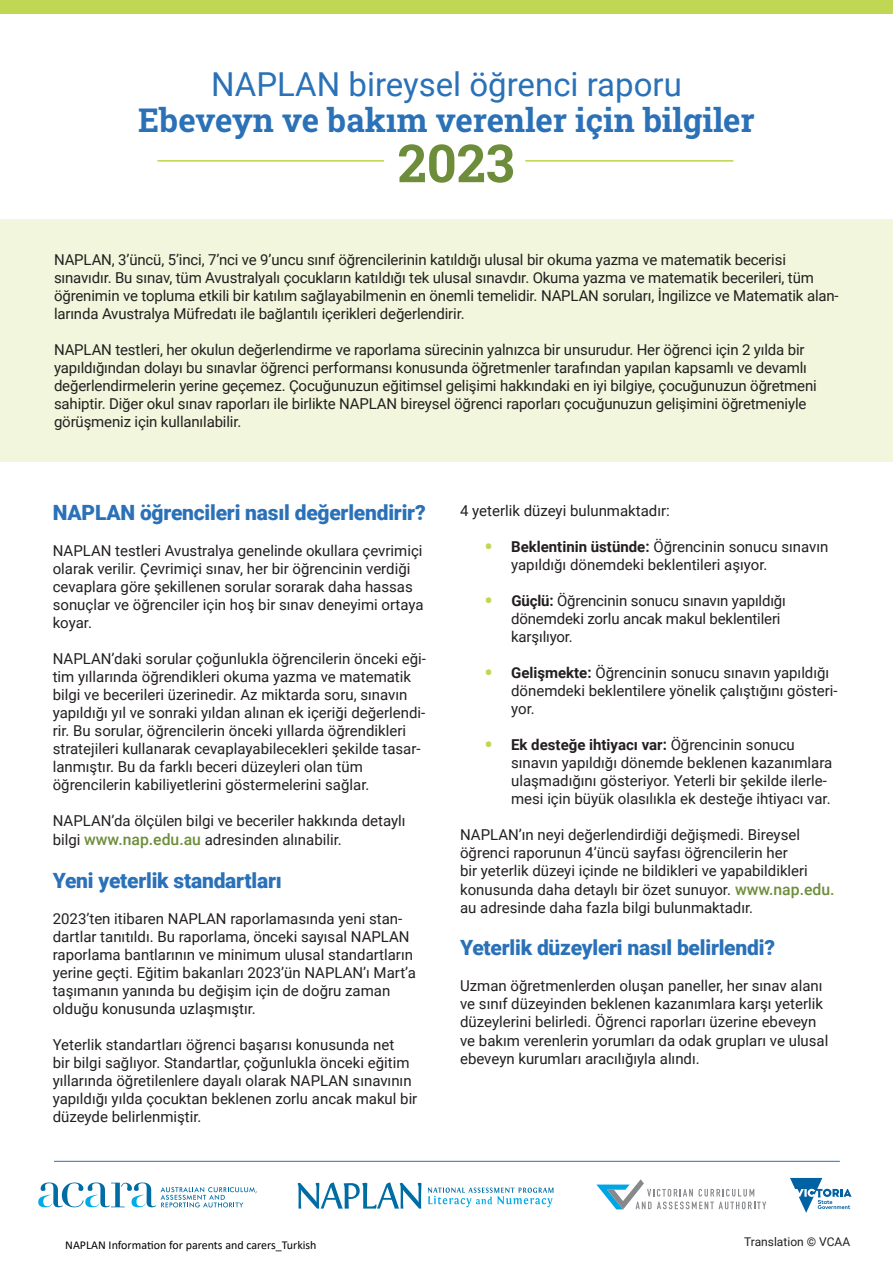
<style>
.page{position:relative;width:893px;height:1263px;background:#fff}
.page>*{position:absolute;margin:0;border:0;box-sizing:border-box;transform-origin:0 0}
.t1{font:700 52.5px "Roboto Slab";color:#6d8d3b}
.Heading{font:700 33px/36px "Roboto Slab";color:#2a71b8;text-align:center}
.Paragraph_Style{font:900 21px "Roboto";letter-spacing:-.01em;color:#2a71b8}
.Paragraph_Style-2{font:15px/18px "Roboto";color:#231f20}
.Links{font:12px "Calibri";color:#000001}
.Paragraph_Style-3{font:12px "Roboto";color:#231f20}
.s1{font-family:"Roboto";font-weight:400}
.s2{font-weight:500;font-size:15.75px;color:#6d8d3b}
.s3{font-size:27px;color:#bfd854}
.s4{font-weight:700}
</style>
<div class="page">
<div style="left:0;top:0;width:893px;height:13px;background:#bfd854"></div>
<hr style="left:54px;top:1161px;width:786px;height:1px;background:#2a71b8">
<div style="left:0;top:219px;width:893px;height:242px;background:#f1f6dc"></div>
<hr style="left:525px;top:160px;width:208px;height:2px;background:#bfd854">
<hr style="left:157px;top:160px;width:227px;height:2px;background:#bfd854">
<svg style="left:298px;top:1182px;width:123px;height:26px"></svg>
<svg style="left:428px;top:1187px;width:126px;height:20px"></svg>
<svg style="left:38px;top:1182px;width:219px;height:25px"></svg>
<svg style="left:596px;top:1179px;width:170px;height:30px"></svg>
<svg style="left:790px;top:1178px;width:62px;height:35px"></svg>
<p class="Heading" style="left:138px;top:65px;width:618px"><span class="s1">NAPLAN bireysel öğrenci raporu<br></span>Ebeveyn ve bakım verenler için bilgiler</p>
<p class="t1" style="left:397px;top:127px;width:118px">2023</p>
<p class="Paragraph_Style-2" style="left:54px;top:250px;width:786px">NAPLAN, 3’üncü, 5’inci, 7’nci ve 9’uncu sınıf öğrencilerinin katıldığı ulusal bir okuma yazma ve matematik becerisi sınavıdır. Bu sınav, tüm Avustralyalı çocukların katıldığı tek ulusal sınavdır. Okuma yazma ve matematik becerileri, tüm öğrenimin ve topluma etkili bir katılım sağlayabilmenin en önemli temelidir. NAPLAN soruları, İngilizce ve Matematik alan&shy;larında Avustralya Müfredatı ile bağlantılı içerikleri değerlendirir.</p>
<p class="Paragraph_Style-2" style="left:54px;top:340px;width:764px">NAPLAN testleri, her okulun değerlendirme ve raporlama sürecinin yalnızca bir unsurudur. Her öğrenci için 2 yılda bir yapıldığından dolayı bu sınavlar öğrenci performansı konusunda öğretmenler tarafından yapılan kapsamlı ve devamlı değerlendirmelerin yerine geçemez. Çocuğunuzun eğitimsel gelişimi hakkındaki en iyi bilgiye, çocuğunuzun öğretmeni sahiptir. Diğer okul sınav raporları ile birlikte NAPLAN bireysel öğrenci raporları çocuğunuzun gelişimini öğretmeniyle görüşmeniz için kullanılabilir.</p>
<p class="Paragraph_Style" style="left:53px;top:498px;width:374px">NAPLAN öğrencileri nasıl değerlendirir?</p>
<p class="Paragraph_Style-2" style="left:53px;top:541px;width:372px">NAPLAN testleri Avustralya genelinde okullara çevrimiçi olarak verilir. Çevrimiçi sınav, her bir öğrencinin verdiği cevaplara göre şekillenen sorular sorarak daha hassas sonuçlar ve öğrenciler için hoş bir sınav deneyimi ortaya koyar.</p>
<p class="Paragraph_Style-2" style="left:53px;top:649px;width:375px">NAPLAN’daki sorular çoğunlukla öğrencilerin önceki eği&shy;tim yıllarında öğrendikleri okuma yazma ve matematik bilgi ve becerileri üzerinedir. Az miktarda soru, sınavın yapıldığı yıl ve sonraki yıldan alınan ek içeriği değerlendi&shy;rir. Bu sorular, öğrencilerin önceki yıllarda öğrendikleri stratejileri kullanarak cevaplayabilecekleri şekilde tasar&shy;lanmıştır. Bu da farklı beceri düzeyleri olan tüm</p>
<p class="Paragraph_Style-2" style="left:53px;top:775px;width:318px">öğrencilerin kabiliyetlerini göstermelerini sağlar.</p>
<p class="Paragraph_Style-2" style="left:53px;top:811px;width:354px;line-height:18.9px">NAPLAN’da ölçülen bilgi ve beceriler hakkında detaylı bilgi <span class="s2">www.nap.edu.au</span> adresinden alınabilir.</p>
<p class="Paragraph_Style" style="left:53px;top:866px;width:231px">Yeni yeterlik standartları</p>
<p class="Paragraph_Style-2" style="left:53px;top:909px;width:365px">2023’ten itibaren NAPLAN raporlamasında yeni stan&shy;dartlar tanıtıldı. Bu raporlama, önceki sayısal NAPLAN raporlama bantlarının ve minimum ulusal standartların yerine geçti. Eğitim bakanları 2023’ün NAPLAN’ı Mart’a taşımanın yanında bu değişim için de doğru zaman</p>
<p class="Paragraph_Style-2" style="left:53px;top:999px;width:205px">olduğu konusunda uzlaşmıştır.</p>
<p class="Paragraph_Style-2" style="left:53px;top:1035px;width:366px">Yeterlik standartları öğrenci başarısı konusunda net<br>bir bilgi sağlıyor. Standartlar, çoğunlukla önceki eğitim yıllarında öğretilenlere dayalı olarak NAPLAN sınavının yapıldığı yılda çocuktan beklenen zorlu ancak makul bir düzeyde belirlenmiştir.</p>
<p class="Paragraph_Style-2" style="left:460px;top:501px;width:211px">4 yeterlik düzeyi bulunmaktadır:</p>
<p class="Paragraph_Style-2" style="left:511px;top:537px;width:319px;text-indent:-27px"><span class="s3">•</span> <span class="s4">Beklentinin üstünde:</span> Öğrencinin sonucu sınavın yapıldığı dönemdeki beklentileri aşıyor.</p>
<p class="Paragraph_Style-2" style="left:511px;top:591px;width:276px;text-indent:-27px"><span class="s3">•</span> <span class="s4">Güçlü:</span> Öğrencinin sonucu sınavın yapıldığı dönemdeki zorlu ancak makul beklentileri karşılıyor.</p>
<p class="Paragraph_Style-2" style="left:511px;top:663px;width:328px;text-indent:-27px"><span class="s3">•</span> <span class="s4">Gelişmekte:</span> Öğrencinin sonucu sınavın yapıldığı dönemdeki beklentilere yönelik çalıştığını gösteri&shy;yor.</p>
<p class="Paragraph_Style-2" style="left:511px;top:735px;width:323px;text-indent:-27px"><span class="s3">•</span> <span class="s4">Ek desteğe ihtiyacı var:</span> Öğrencinin sonucu sınavın yapıldığı dönemde beklenen kazanımlara ulaşmadığını gösteriyor. Yeterli bir şekilde ilerle&shy;mesi için büyük olasılıkla ek desteğe ihtiyacı var.</p>
<p class="Paragraph_Style-2" style="left:460px;top:824px;width:376px;line-height:18.5px">NAPLAN’ın neyi değerlendirdiği değişmedi. Bireysel öğrenci raporunun 4’üncü sayfası öğrencilerin her<br>bir yeterlik düzeyi içinde ne bildikleri ve yapabildikleri konusunda daha detaylı bir özet sunuyor. <span class="s2">www.nap.edu. </span>au adresinde daha fazla bilgi bulunmaktadır.</p>
<p class="Paragraph_Style" style="left:460px;top:933px;width:316px">Yeterlik düzeyleri nasıl belirlendi?</p>
<p class="Paragraph_Style-2" style="left:460px;top:976px;width:370px">Uzman öğretmenlerden oluşan paneller, her sınav alanı ve sınıf düzeyinden beklenen kazanımlara karşı yeterlik düzeylerini belirledi. Öğrenci raporları üzerine ebeveyn ve bakım verenlerin yorumları da odak grupları ve ulusal ebeveyn kurumları aracılığıyla alındı.</p>
<p class="Links" style="left:65px;top:1237px;width:253px">NAPLAN Information for parents and carers_Turkish</p>
<p class="Paragraph_Style-3" style="left:744px;top:1234px;width:108px">Translation © VCAA</p>
</div>
